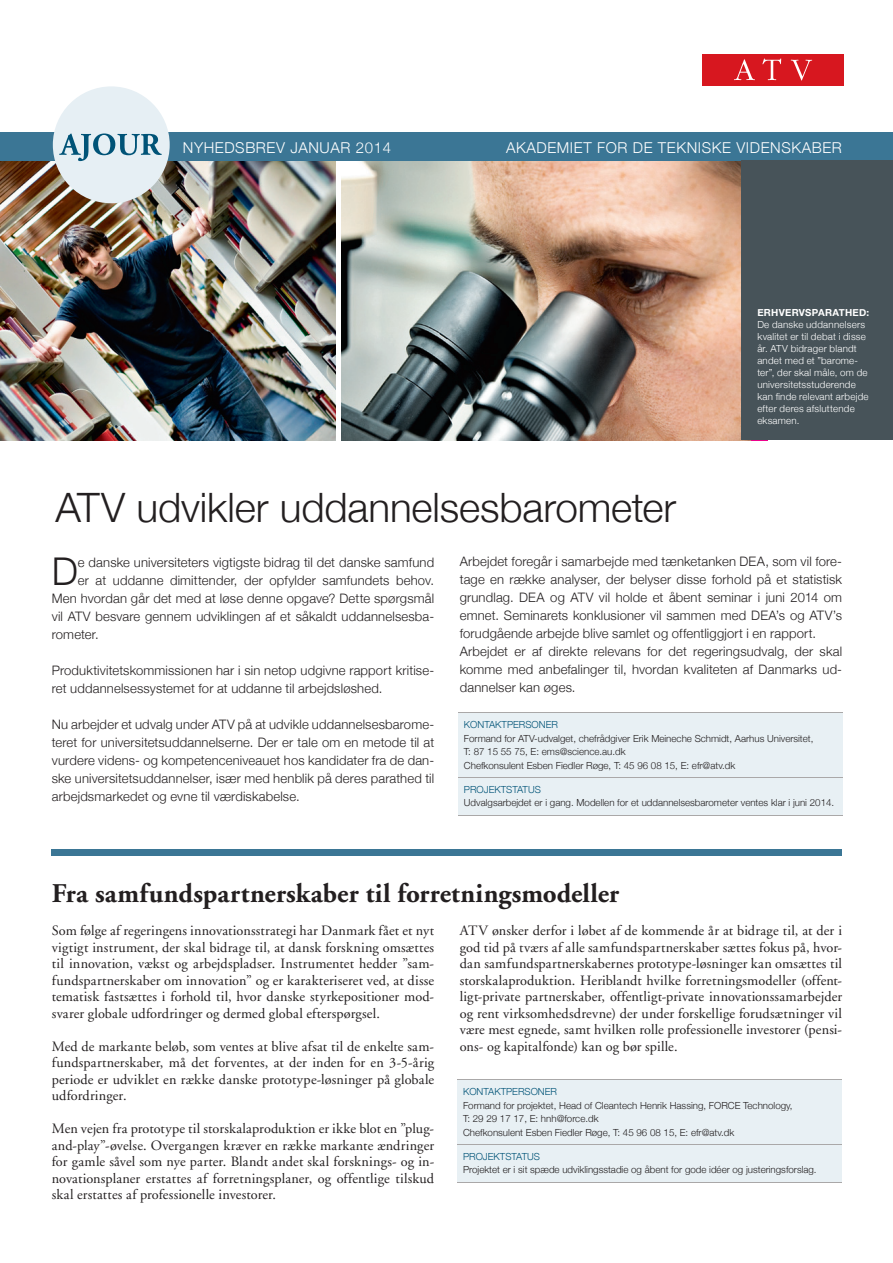
<style>
.page{position:relative;width:893px;height:1263px;background:#fff}
.page>*{position:absolute;margin:0;border:0;box-sizing:border-box;transform-origin:0 0}
.t1{font:300 40.5px "Helvetica Neue";letter-spacing:-.005em;color:#231f20}
.t2{font:300 38.25px "Helvetica Neue";color:#231f20}
.t3{font:700 27px "Adobe Garamond";letter-spacing:.005em;color:#231f20}
.t4{font:300 15px "Helvetica Neue";letter-spacing:.04em;color:#fff}
.t5{font:14.25px/16.5px "Adobe Garamond";letter-spacing:.005em;color:#231f20;text-align:justify}
.t6{font:300 13.05px/18px "Helvetica Neue";letter-spacing:.015em;color:#231f20}
.t7{font:300 9.75px/13.5px "Helvetica Neue";color:#231f20}
.t8{font:300 9.75px/12px "Helvetica Neue";letter-spacing:.025em;color:#fff}
.t9{font:300 9.75px "Helvetica Neue";color:#005377}
.t10{font:700 9.75px "Helvetica Neue";letter-spacing:.03em;color:#fff}
</style>
<div class="page">
<img style="left:341px;top:161px;width:400px;height:279px">
<img style="left:0;top:161px;width:335px;height:279px">
<div style="left:0;top:133px;width:893px;height:28px;background:#3b7695"></div>
<div style="left:53px;top:86px;width:117px;height:117px;background:#e6eff4;border-radius:50%"></div>
<svg style="left:59px;top:133px;width:103px;height:28px"></svg>
<div style="left:703px;top:54px;width:141px;height:32px;background:#d7171f"></div>
<svg style="left:734px;top:59px;width:21px;height:21px"></svg>
<svg style="left:762px;top:58px;width:19px;height:22px"></svg>
<svg style="left:791px;top:60px;width:21px;height:21px"></svg>
<div style="left:52px;top:850px;width:790px;height:6px;background:#3b7695"></div>
<div style="left:741px;top:161px;width:152px;height:279px;background:#475359"></div>
<div style="left:459px;top:712px;width:384px;height:103px;background:#e8f0f4"></div>
<hr style="left:459px;top:815px;width:384px;height:1px;background:#aaa8a8">
<hr style="left:459px;top:712px;width:384px;height:1px;background:#aaa8a8">
<hr style="left:459px;top:777px;width:384px;height:1px;background:#aaa8a8">
<div style="left:458px;top:1079px;width:384px;height:103px;background:#e8f0f4"></div>
<hr style="left:458px;top:1182px;width:384px;height:1px;background:#aaa8a8">
<hr style="left:458px;top:1079px;width:384px;height:1px;background:#aaa8a8">
<hr style="left:458px;top:1144px;width:384px;height:1px;background:#aaa8a8">
<p class="t4" style="left:183px;top:136px;width:210px">NYHEDSBREV JANUAR 2014</p>
<p class="t4" style="left:506px;top:136px;width:337px">AKADEMIET FOR DE TEKNISKE VIDENSKABER</p>
<p class="t10" style="left:757px;top:304px;width:113px">ERHVERVSPARATHED:</p>
<p class="t8" style="left:757px;top:318px;width:113px">De danske uddannelsers kvalitet er til debat i disse år. ATV bidrager blandt andet med et ”barome&shy;ter”, der skal måle, om de universitetsstuderende kan finde relevant arbejde efter deres afsluttende eksamen.</p>
<h1 class="t1" style="left:55px;top:475px;width:622px">ATV udvikler uddannelsesbarometer</h1>
<h2 class="t2" style="left:52px;top:540px;width:28px">D</h2>
<p class="t6" style="left:78px;top:552px;width:358px">e danske universiteters vigtigste bidrag til det danske samfund</p>
<p class="t6" style="left:78px;top:570px;width:358px">er at uddanne dimittender, der opfylder samfundets behov.</p>
<p class="t6" style="left:52px;top:588px;width:384px">Men hvordan går det med at løse denne opgave? Dette spørgsmål</p>
<p class="t6" style="left:52px;top:606px;width:384px">vil ATV besvare gennem udviklingen af et såkaldt uddannelsesba-</p>
<p class="t6" style="left:52px;top:624px;width:48px">rometer.</p>
<p class="t6" style="left:52px;top:660px;width:384px">Produktivitetskommissionen har i sin netop udgivne rapport kritise&shy;ret uddannelsessystemet for at uddanne til arbejdsløshed.</p>
<p class="t6" style="left:52px;top:714px;width:384px;text-align:justify">Nu arbejder et udvalg under ATV på at udvikle uddannelsesbarome&shy;teret for universitetsuddannelserne. Der er tale om en metode til at vurdere videns- og kompetenceniveauet hos kandidater fra de dan&shy;ske universitetsuddannelser, især med henblik på deres parathed til arbejdsmarkedet og evne til værdiskabelse.</p>
<p class="t6" style="left:460px;top:552px;width:384px">Arbejdet foregår i samarbejde med tænketanken DEA, som vil fore&shy;tage en række analyser, der belyser disse forhold på et statistisk grundlag. DEA og ATV vil holde et åbent seminar i juni 2014 om emnet. Seminarets konklusioner vil sammen med DEA’s og ATV’s forudgående arbejde blive samlet og offentliggjort i en rapport.<br>Arbejdet er af direkte relevans for det regeringsudvalg, der skal komme med anbefalinger til, hvordan kvaliteten af Danmarks ud&shy;dannelser kan øges.</p>
<p class="t9" style="left:464px;top:717px;width:95px">KONTAKTPERSONER</p>
<p class="t7" style="left:464px;top:731px;width:351px">Formand for ATV-udvalget, chefrådgiver Erik Meineche Schmidt, Aarhus Universitet,<br>T: 87 15 55 75, E: ems@science.au.dk<br>Chefkonsulent Esben Fiedler Røge, T: 45 96 08 15, E: efr@atv.dk</p>
<p class="t9" style="left:464px;top:781px;width:78px">PROJEKTSTATUS</p>
<p class="t7" style="left:464px;top:795px;width:372px">Udvalgsarbejdet er i gang. Modellen for et uddannelsesbarometer ventes klar i juni 2014.</p>
<h3 class="t3" style="left:52px;top:879px;width:569px">Fra samfundspartnerskaber til forretningsmodeller</h3>
<p class="t5" style="left:52px;top:923px;width:384px">Som følge af regeringens innovationsstrategi har Danmark fået et nyt vigtigt instrument, der skal bidrage til, at dansk forskning omsættes til innovation, vækst og arbejdspladser. Instrumentet hedder ”sam&shy;fundspartnerskaber om innovation” og er karakteriseret ved, at disse tematisk fastsættes i forhold til, hvor danske styrkepositioner mod&shy;svarer globale udfordringer og dermed global efterspørgsel.</p>
<p class="t5" style="left:52px;top:1038px;width:384px">Med de markante beløb, som ventes at blive afsat til de enkelte sam&shy;fundspartnerskaber, må det forventes, at der inden for en 3-5-årig periode er udviklet en række danske prototype-løsninger på globale udfordringer.</p>
<p class="t5" style="left:52px;top:1121px;width:384px">Men vejen fra prototype til storskalaproduktion er ikke blot en ”plug&shy;and-play”-øvelse. Overgangen kræver en række markante ændringer for gamle såvel som nye parter. Blandt andet skal forsknings- og in&shy;novationsplaner erstattes af forretningsplaner, og offentlige tilskud skal erstattes af professionelle investorer.</p>
<p class="t5" style="left:460px;top:923px;width:384px">ATV ønsker derfor i løbet af de kommende år at bidrage til, at der i god tid på tværs af alle samfundspartnerskaber sættes fokus på, hvor&shy;dan samfundspartnerskabernes prototype-løsninger kan omsættes til storskalaproduktion. Heriblandt hvilke forretningsmodeller (offent&shy;ligt-private partnerskaber, offentligt-private innovationssamarbejder og rent virksomhedsdrevne) der under forskellige forudsætninger vil være mest egnede, samt hvilken rolle professionelle investorer (pensi&shy;ons- og kapitalfonde) kan og bør spille.</p>
<p class="t9" style="left:463px;top:1084px;width:95px">KONTAKTPERSONER</p>
<p class="t7" style="left:463px;top:1098px;width:331px">Formand for projektet, Head of Cleantech Henrik Hassing, FORCE Technology,<br>T: 29 29 17 17, E: hnh@force.dk<br>Chefkonsulent Esben Fiedler Røge, T: 45 96 08 15, E: efr@atv.dk</p>
<p class="t9" style="left:463px;top:1148px;width:78px">PROJEKTSTATUS</p>
<p class="t7" style="left:463px;top:1162px;width:355px">Projektet er i sit spæde udviklingsstadie og åbent for gode idéer og justeringsforslag.</p>
</div>
